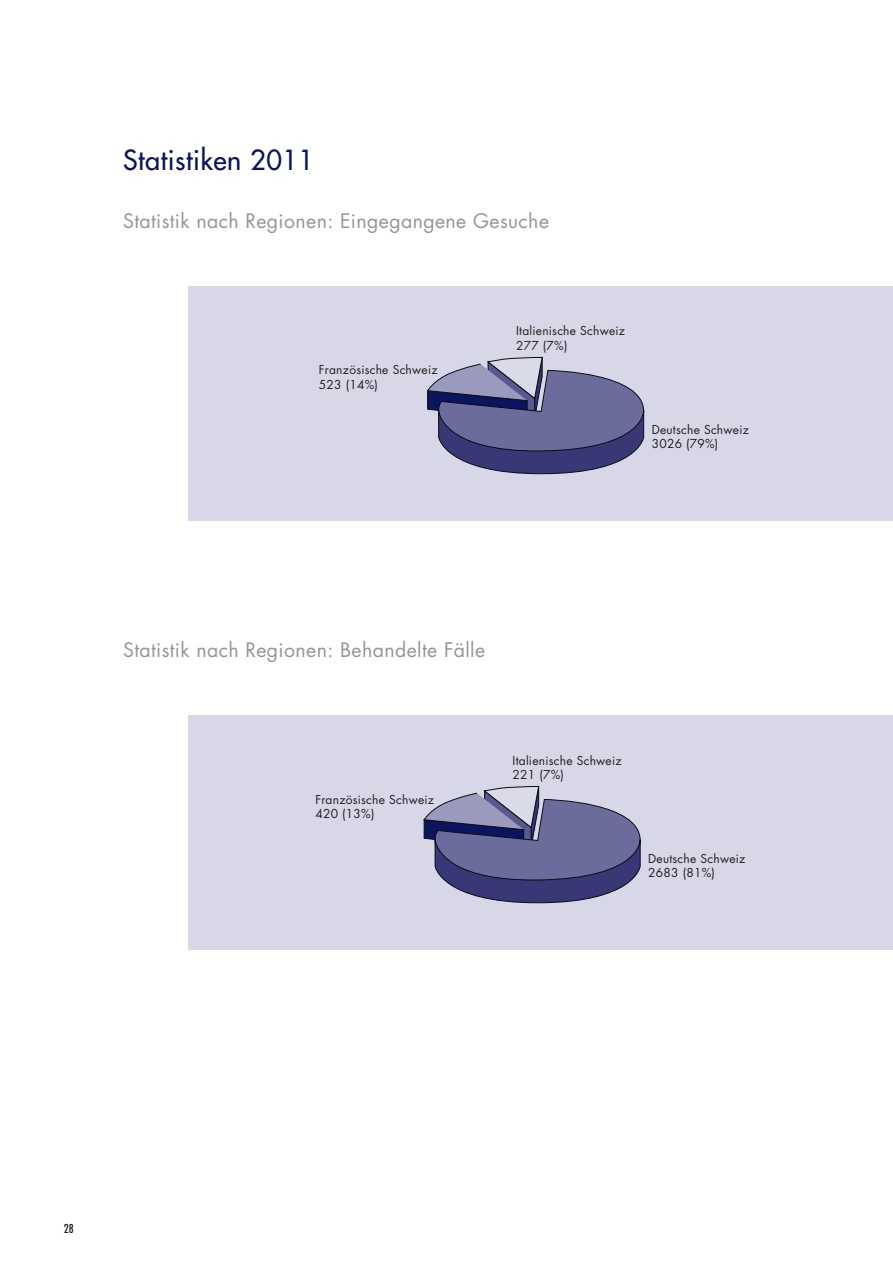
<style>
.page{position:relative;width:893px;height:1263px;background:#fff}
.page>*{position:absolute;margin:0;border:0;box-sizing:border-box;transform-origin:0 0}
.t1{font:27px "Futura";letter-spacing:.02em;color:#0b145e}
.t2{font:19.5px "Futura";letter-spacing:.02em;color:#939598}
.t3{font:12px/14.4px "Futura";letter-spacing:.02em;color:#231f20}
.t4{font:condensed 12px "Futura";color:#231f20}
</style>
<div class="page">
<div style="left:189px;top:716px;width:704px;height:234px;background:#d7d7e7"></div>
<div style="left:189px;top:287px;width:704px;height:234px;background:#d7d7e7"></div>
<svg style="left:427px;top:357px;width:218px;height:117px"></svg>
<svg style="left:424px;top:786px;width:217px;height:117px"></svg>
<h1 class="t1" style="left:123px;top:142px;width:193px">Statistiken 2011</h1>
<h2 class="t2" style="left:123px;top:208px;width:427px">Statistik nach Regionen: Eingegangene Gesuche</h2>
<p class="t3" style="left:319px;top:363px;width:120px">Französische Schweiz<br>523 (14%)</p>
<p class="t3" style="left:516px;top:324px;width:111px">Italienische Schweiz<br>277 (7%)</p>
<p class="t3" style="left:652px;top:422px;width:99px">Deutsche Schweiz<br>3026 (79%)</p>
<h2 class="t2" style="left:123px;top:637px;width:364px">Statistik nach Regionen: Behandelte Fälle</h2>
<p class="t3" style="left:315px;top:792px;width:120px">Französische Schweiz<br>420 (13%)</p>
<p class="t3" style="left:513px;top:753px;width:111px">Italienische Schweiz<br>221 (7%)</p>
<p class="t3" style="left:648px;top:851px;width:99px">Deutsche Schweiz<br>2683 (81%)</p>
<p class="t4" style="left:64px;top:1221px;width:11px">28</p>
</div>
